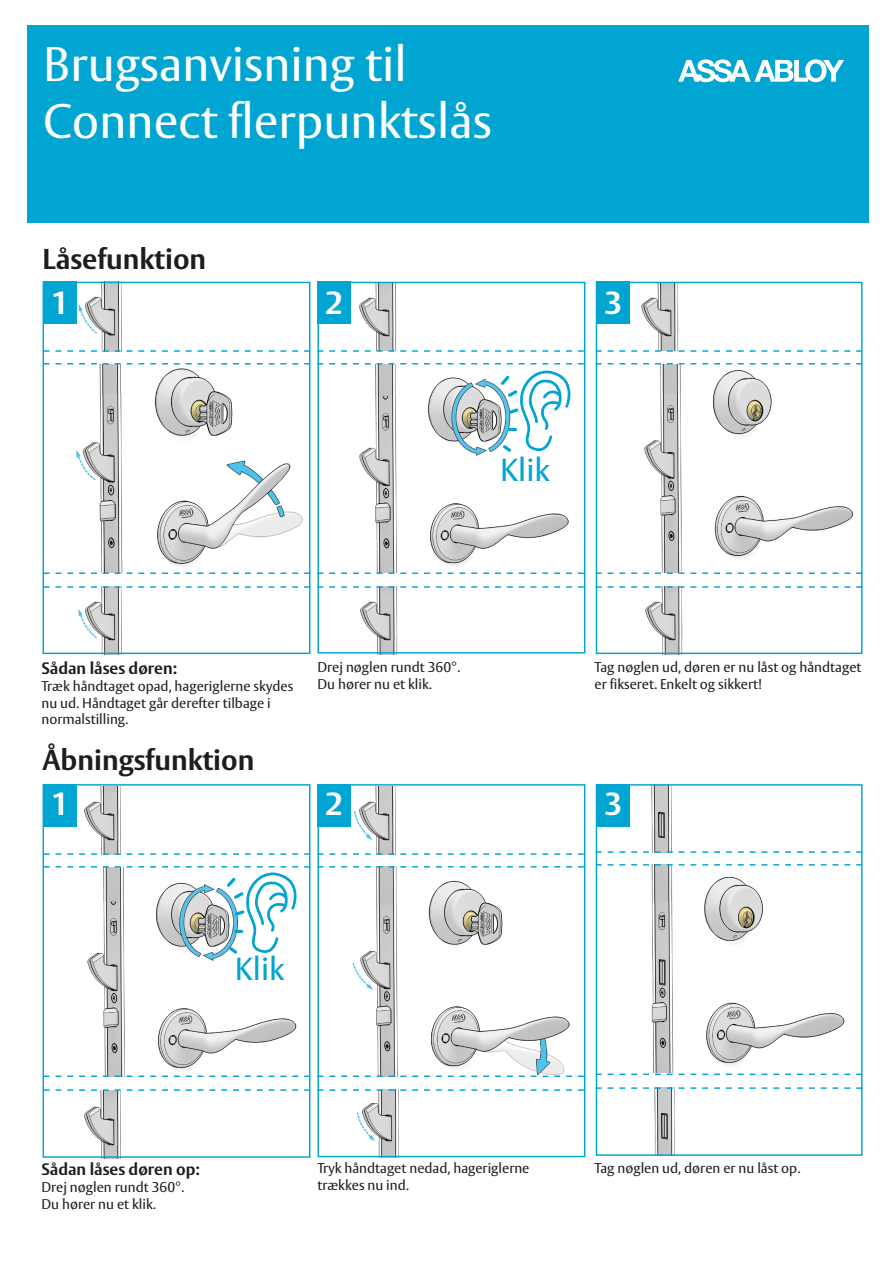
<style>
.page{position:relative;width:893px;height:1263px;background:#fff}
.page>*{position:absolute;margin:0;border:0;box-sizing:border-box;transform-origin:0 0}
.t1{font:48px/57px "ASSA Vesta";color:#fff}
.t2{font:31.65px "ASSA Vesta";color:#00a5d2}
.t3{font:700 31.65px "ASSA Vesta";color:#fff}
.t4{font:700 28.35px "ASSA Vesta";color:#1d1d1b}
.t5{font:700 16.35px "ASSA Vesta";color:#1d1d1b}
.t6{font:13.95px/16.8px "ASSA Vesta";color:#1d1d1b}
</style>
<div class="page">
<div style="left:27px;top:26px;width:841px;height:197px;background:#00a5d2"></div>
<img style="left:45px;top:364px;width:263px;height:208px">
<img style="left:599px;top:364px;width:261px;height:208px">
<img style="left:319px;top:364px;width:264px;height:208px">
<img style="left:44px;top:281px;width:266px;height:69px">
<img style="left:78px;top:588px;width:44px;height:64px">
<img style="left:359px;top:284px;width:38px;height:66px">
<img style="left:317px;top:588px;width:267px;height:66px">
<img style="left:641px;top:284px;width:38px;height:66px">
<img style="left:645px;top:588px;width:38px;height:64px">
<div style="left:43px;top:282px;width:267px;height:372px;border:1px solid #00a5d2"></div>
<div style="left:596px;top:282px;width:266px;height:372px;border:1px solid #00a5d2"></div>
<div style="left:317px;top:282px;width:268px;height:371px;border:1px solid #00a5d2"></div>
<div style="left:44px;top:282px;width:33px;height:42px;background:#00a5d2"></div>
<div style="left:597px;top:282px;width:33px;height:42px;background:#00a5d2"></div>
<div style="left:317px;top:282px;width:34px;height:42px;background:#00a5d2"></div>
<svg style="left:498px;top:370px;width:72px;height:85px"></svg>
<svg style="left:44px;top:350px;width:266px;height:2px"></svg>
<svg style="left:44px;top:363px;width:266px;height:1px"></svg>
<svg style="left:44px;top:572px;width:266px;height:2px"></svg>
<svg style="left:44px;top:586px;width:266px;height:2px"></svg>
<svg style="left:317px;top:350px;width:267px;height:2px"></svg>
<svg style="left:317px;top:363px;width:267px;height:1px"></svg>
<svg style="left:317px;top:572px;width:267px;height:2px"></svg>
<svg style="left:317px;top:586px;width:267px;height:2px"></svg>
<svg style="left:596px;top:350px;width:266px;height:2px"></svg>
<svg style="left:596px;top:363px;width:266px;height:1px"></svg>
<svg style="left:596px;top:572px;width:266px;height:2px"></svg>
<svg style="left:596px;top:586px;width:266px;height:2px"></svg>
<img style="left:45px;top:786px;width:76px;height:67px">
<img style="left:84px;top:1091px;width:37px;height:68px">
<img style="left:319px;top:867px;width:264px;height:208px">
<img style="left:319px;top:786px;width:77px;height:67px">
<img style="left:356px;top:1091px;width:43px;height:64px">
<img style="left:598px;top:865px;width:262px;height:208px">
<img style="left:595px;top:784px;width:77px;height:68px">
<img style="left:654px;top:1089px;width:21px;height:65px">
<img style="left:87px;top:956px;width:210px;height:119px">
<div style="left:43px;top:784px;width:267px;height:374px;border:1px solid #00a5d2"></div>
<div style="left:596px;top:784px;width:266px;height:372px;border:1px solid #00a5d2"></div>
<div style="left:317px;top:784px;width:268px;height:373px;border:1px solid #00a5d2"></div>
<div style="left:44px;top:784px;width:33px;height:42px;background:#00a5d2"></div>
<div style="left:597px;top:784px;width:33px;height:42px;background:#00a5d2"></div>
<div style="left:317px;top:784px;width:34px;height:42px;background:#00a5d2"></div>
<svg style="left:317px;top:853px;width:267px;height:2px"></svg>
<svg style="left:596px;top:851px;width:266px;height:2px"></svg>
<svg style="left:317px;top:866px;width:267px;height:1px"></svg>
<svg style="left:596px;top:864px;width:266px;height:1px"></svg>
<svg style="left:317px;top:1075px;width:267px;height:2px"></svg>
<svg style="left:596px;top:1073px;width:266px;height:2px"></svg>
<svg style="left:44px;top:853px;width:266px;height:2px"></svg>
<svg style="left:44px;top:866px;width:266px;height:90px"></svg>
<svg style="left:44px;top:1075px;width:266px;height:2px"></svg>
<svg style="left:44px;top:1089px;width:266px;height:2px"></svg>
<svg style="left:317px;top:1089px;width:267px;height:2px"></svg>
<svg style="left:596px;top:1087px;width:266px;height:2px"></svg>
<svg style="left:678px;top:59px;width:166px;height:23px"></svg>
<h1 class="t1" style="left:43px;top:37px;width:450px">Brugsanvisning til<br>Connect flerpunktslås</h1>
<h3 class="t4" style="left:43px;top:242px;width:165px">Låsefunktion</h3>
<h2 class="t3" style="left:51px;top:283px;width:19px">1</h2>
<h2 class="t3" style="left:325px;top:283px;width:19px">2</h2>
<h2 class="t3" style="left:604px;top:283px;width:19px">3</h2>
<h2 class="t2" style="left:500px;top:451px;width:51px">Klik</h2>
<p class="t5" style="left:41px;top:658px;width:137px">Sådan låses døren:</p>
<p class="t6" style="left:41px;top:678px;width:253px">Træk håndtaget opad, hageriglerne skydes nu ud. Håndtaget går derefter tilbage i normalstilling.</p>
<h3 class="t4" style="left:43px;top:743px;width:213px">Åbningsfunktion</h3>
<p class="t6" style="left:317px;top:659px;width:144px">Drej nøglen rundt 360°.<br>Du hører nu et klik.</p>
<p class="t6" style="left:595px;top:659px;width:268px">Tag nøglen ud, døren er nu låst og håndtaget er fikseret. Enkelt og sikkert!</p>
<h2 class="t3" style="left:51px;top:785px;width:19px">1</h2>
<h2 class="t3" style="left:325px;top:785px;width:19px">2</h2>
<h2 class="t3" style="left:604px;top:785px;width:19px">3</h2>
<h2 class="t2" style="left:235px;top:950px;width:51px">Klik</h2>
<p class="t5" style="left:41px;top:1159px;width:160px">Sådan låses døren op:</p>
<p class="t6" style="left:41px;top:1179px;width:144px">Drej nøglen rundt 360°.<br>Du hører nu et klik.</p>
<p class="t6" style="left:317px;top:1160px;width:213px">Tryk håndtaget nedad, hageriglerne trækkes nu ind.</p>
<p class="t6" style="left:595px;top:1160px;width:207px">Tag nøglen ud, døren er nu låst op.</p>
</div>
